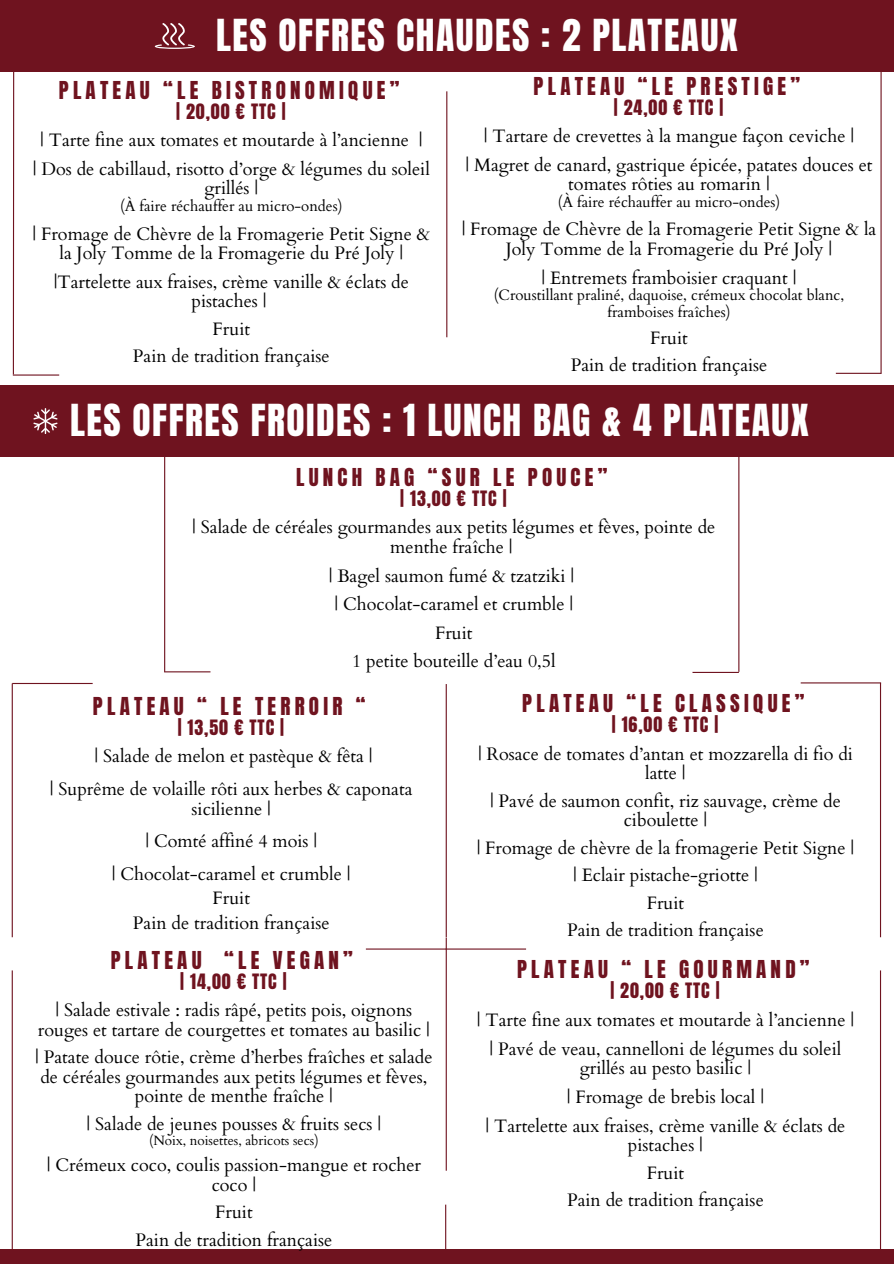
<style>
.page{position:relative;width:894px;height:1264px;background:#fff}
.page>*{position:absolute;margin:0;border:0;box-sizing:border-box;transform-origin:0 0}
.t1{font:37.5px "Anton";letter-spacing:.04em;color:#fff}
.t2{font:21px "Anton";letter-spacing:.2em;color:#6f131f}
.t3{font:18px/19.4px "Cardo";color:#000;text-align:center}
.t4{font:18px "Anton";letter-spacing:.05em;color:#6f131f}
.t5{font:15px/16.2px "Cardo";color:#000;text-align:center}
.t6{font:13.5px "Cardo";color:#000}
</style>
<div class="page">
<div style="left:0;top:0;width:893px;height:72px;background:#6f131f"></div>
<div style="left:0;top:385px;width:893px;height:72px;background:#6f131f"></div>
<svg style="left:12px;top:72px;width:3px;height:303px"></svg>
<hr style="left:13px;top:374px;width:46px;height:1px;background:#6f131f">
<hr style="left:446px;top:91px;width:1px;height:246px;background:#6f131f">
<hr style="left:880px;top:0;width:1px;height:374px;background:#6f131f">
<hr style="left:835px;top:373px;width:45px;height:1px;background:#6f131f">
<hr style="left:164px;top:439px;width:1px;height:233px;background:#6f131f">
<hr style="left:164px;top:671px;width:46px;height:1px;background:#6f131f">
<hr style="left:738px;top:439px;width:1px;height:233px;background:#6f131f">
<hr style="left:692px;top:672px;width:46px;height:1px;background:#6f131f">
<hr style="left:445px;top:684px;width:1px;height:253px;background:#6f131f">
<hr style="left:366px;top:948px;width:80px;height:1px;background:#6f131f">
<hr style="left:445px;top:948px;width:81px;height:1px;background:#6f131f">
<hr style="left:12px;top:683px;width:81px;height:1px;background:#6f131f">
<hr style="left:12px;top:683px;width:1px;height:254px;background:#6f131f">
<hr style="left:800px;top:682px;width:80px;height:1px;background:#6f131f">
<hr style="left:879px;top:683px;width:1px;height:254px;background:#6f131f">
<hr style="left:445px;top:937px;width:1px;height:233px;background:#6f131f">
<hr style="left:12px;top:970px;width:1px;height:281px;background:#6f131f">
<hr style="left:879px;top:970px;width:1px;height:280px;background:#6f131f">
<hr style="left:445px;top:1204px;width:1px;height:46px;background:#6f131f">
<div style="left:0;top:1249px;width:893px;height:14px;background:#6f131f"></div>
<svg style="left:155px;top:23px;width:40px;height:26px"></svg>
<svg style="left:33px;top:408px;width:25px;height:26px"></svg>
<h3 class="t1" style="left:216px;top:8px;width:523px">LES OFFRES CHAUDES : 2 PLATEAUX</h3>
<h3 class="t2" style="left:59px;top:75px;width:342px">PLATEAU “LE BISTRONOMIQUE”</h3>
<h3 class="t4" style="left:176px;top:98px;width:111px">| 20,00 € TTC |</h3>
<p class="t3" style="left:40px;top:131px;width:370px">| Tarte fine aux tomates et moutarde à l’ancienne</p>
<h3 class="t2" style="left:533px;top:71px;width:268px">PLATEAU “LE PRESTIGE”</h3>
<h3 class="t4" style="left:613px;top:94px;width:111px">| 24,00 € TTC |</h3>
<h3 class="t3" style="left:484px;top:127px;width:371px">| Tartare de crevettes à la mangue façon ceviche |</h3>
<h3 class="t3" style="left:465px;top:156px;width:408px">| Magret de canard, gastrique épicée, patates douces et tomates rôties au romarin |</h3>
<h3 class="t5" style="left:557px;top:194px;width:224px">(À faire réchauffer au micro-ondes)</h3>
<h2 class="t3" style="left:461px;top:220px;width:416px">| Fromage de Chèvre de la Fromagerie Petit Signe &amp; la<br>Joly Tomme de la Fromagerie du Pré Joly |</h2>
<h3 class="t3" style="left:541px;top:268px;width:256px">| Entremets framboisier craquant |</h3>
<h3 class="t5" style="left:493px;top:287px;width:352px">(Croustillant praliné, daquoise, crémeux chocolat blanc, framboises fraîches)</h3>
<h3 class="t3" style="left:650px;top:328px;width:39px">Fruit</h3>
<h3 class="t3" style="left:570px;top:356px;width:198px">Pain de tradition française</h3>
<p class="t3" style="left:33px;top:126px;width:398px;line-height:28.8px;text-align:left;text-indent:386px">| | Dos de cabillaud, risotto d’orge &amp; légumes du soleil</p>
<p class="t3" style="left:204px;top:179px;width:55px">grillés |</p>
<h1 class="t5" style="left:120px;top:198px;width:224px">(À faire réchauffer au micro-ondes)</h1>
<h1 class="t3" style="left:32px;top:224px;width:399px">| Fromage de Chèvre de la Fromagerie Petit Signe &amp; la Joly Tomme de la Fromagerie du Pré Joly |</h1>
<h2 class="t3" style="left:54px;top:272px;width:356px">|Tartelette aux fraises, crème vanille &amp; éclats de pistaches |</h2>
<h3 class="t3" style="left:212px;top:319px;width:39px">Fruit</h3>
<h3 class="t3" style="left:133px;top:347px;width:198px">Pain de tradition française</h3>
<p class="t1" style="left:70px;top:393px;width:740px">LES OFFRES FROIDES : 1 LUNCH BAG &amp; 4 PLATEAUX</p>
<h1 class="t2" style="left:296px;top:462px;width:313px">LUNCH BAG “SUR LE POUCE”</h1>
<h1 class="t4" style="left:400px;top:485px;width:108px">| 13,00 € TTC |</h1>
<h2 class="t3" style="left:192px;top:518px;width:524px">| Salade de céréales gourmandes aux petits légumes et fèves, pointe de menthe fraîche |</h2>
<h3 class="t3" style="left:328px;top:566px;width:247px">| Bagel saumon fumé &amp; tzatziki |</h3>
<h3 class="t3" style="left:334px;top:595px;width:240px">| Chocolat-caramel et crumble |</h3>
<h3 class="t3" style="left:435px;top:623px;width:39px">Fruit</h3>
<p class="t3" style="left:352px;top:651px;width:205px">1 petite bouteille d’eau 0,5l</p>
<p class="t2" style="left:93px;top:690px;width:274px">PLATEAU “ LE TERROIR “</p>
<p class="t4" style="left:178px;top:714px;width:108px">| 13,50 € TTC |</p>
<h3 class="t3" style="left:95px;top:747px;width:279px">| Salade de melon et pastèque &amp; fêta |</h3>
<h3 class="t3" style="left:50px;top:779px;width:364px">| Suprême de volaille rôti aux herbes &amp; caponata sicilienne |</h3>
<h2 class="t3" style="left:145px;top:831px;width:173px">| Comté affiné 4 mois |</h2>
<p class="t3" style="left:112px;top:864px;width:240px">| Chocolat-caramel et crumble |</p>
<p class="t3" style="left:212px;top:888px;width:39px">Fruit</p>
<p class="t3" style="left:133px;top:913px;width:198px">Pain de tradition française</p>
<h3 class="t2" style="left:522px;top:688px;width:283px">PLATEAU “LE CLASSIQUE”</h3>
<h3 class="t4" style="left:611px;top:711px;width:108px">| 16,00 € TTC |</h3>
<h3 class="t3" style="left:478px;top:744px;width:376px">| Rosace de tomates d’antan et mozzarella di fio di latte |</h3>
<h2 class="t3" style="left:490px;top:791px;width:352px">| Pavé de saumon confit, riz sauvage, crème de ciboulette |</h2>
<h3 class="t3" style="left:476px;top:838px;width:379px">| Fromage de chèvre de la fromagerie Petit Signe |</h3>
<h3 class="t3" style="left:573px;top:865px;width:186px">| Eclair pistache-griotte |</h3>
<h3 class="t3" style="left:646px;top:893px;width:39px">Fruit</h3>
<h3 class="t3" style="left:567px;top:920px;width:198px">Pain de tradition française</h3>
<h3 class="t2" style="left:517px;top:954px;width:294px">PLATEAU “ LE GOURMAND”</h3>
<h3 class="t4" style="left:610px;top:977px;width:111px">| 20,00 € TTC |</h3>
<h3 class="t3" style="left:476px;top:1010px;width:378px">| Tarte fine aux tomates et moutarde à l’ancienne |</h3>
<h2 class="t3" style="left:489px;top:1039px;width:353px">| Pavé de veau, cannelloni de légumes du soleil grillés au pesto basilic |</h2>
<h3 class="t3" style="left:566px;top:1087px;width:199px">| Fromage de brebis local |</h3>
<h3 class="t3" style="left:485px;top:1116px;width:361px">| Tartelette aux fraises, crème vanille &amp; éclats de pistaches |</h3>
<h3 class="t3" style="left:646px;top:1163px;width:39px">Fruit</h3>
<h3 class="t3" style="left:567px;top:1190px;width:198px">Pain de tradition française</h3>
<h3 class="t2" style="left:111px;top:945px;width:243px">PLATEAU “LE VEGAN”</h3>
<h3 class="t4" style="left:180px;top:968px;width:108px">| 14,00 € TTC |</h3>
<h3 class="t3" style="left:38px;top:1001px;width:393px">| Salade estivale : radis râpé, petits pois, oignons rouges et tartare de courgettes et tomates au basilic |</h3>
<h2 class="t3" style="left:35px;top:1047px;width:399px">| Patate douce rôtie, crème d’herbes fraîches et salade de céréales gourmandes aux petits légumes et fèves, pointe de menthe fraîche |</h2>
<h3 class="t3" style="left:87px;top:1114px;width:296px">| Salade de jeunes pousses &amp; fruits secs |</h3>
<h3 class="t6" style="left:149px;top:1131px;width:171px">(Noix, noisettes, abricots secs)</h3>
<h3 class="t3" style="left:47px;top:1156px;width:376px">| Crémeux coco, coulis passion-mangue et rocher coco |</h3>
<h3 class="t3" style="left:215px;top:1202px;width:39px">Fruit</h3>
<h3 class="t3" style="left:135px;top:1230px;width:198px">Pain de tradition française</h3>
</div>
